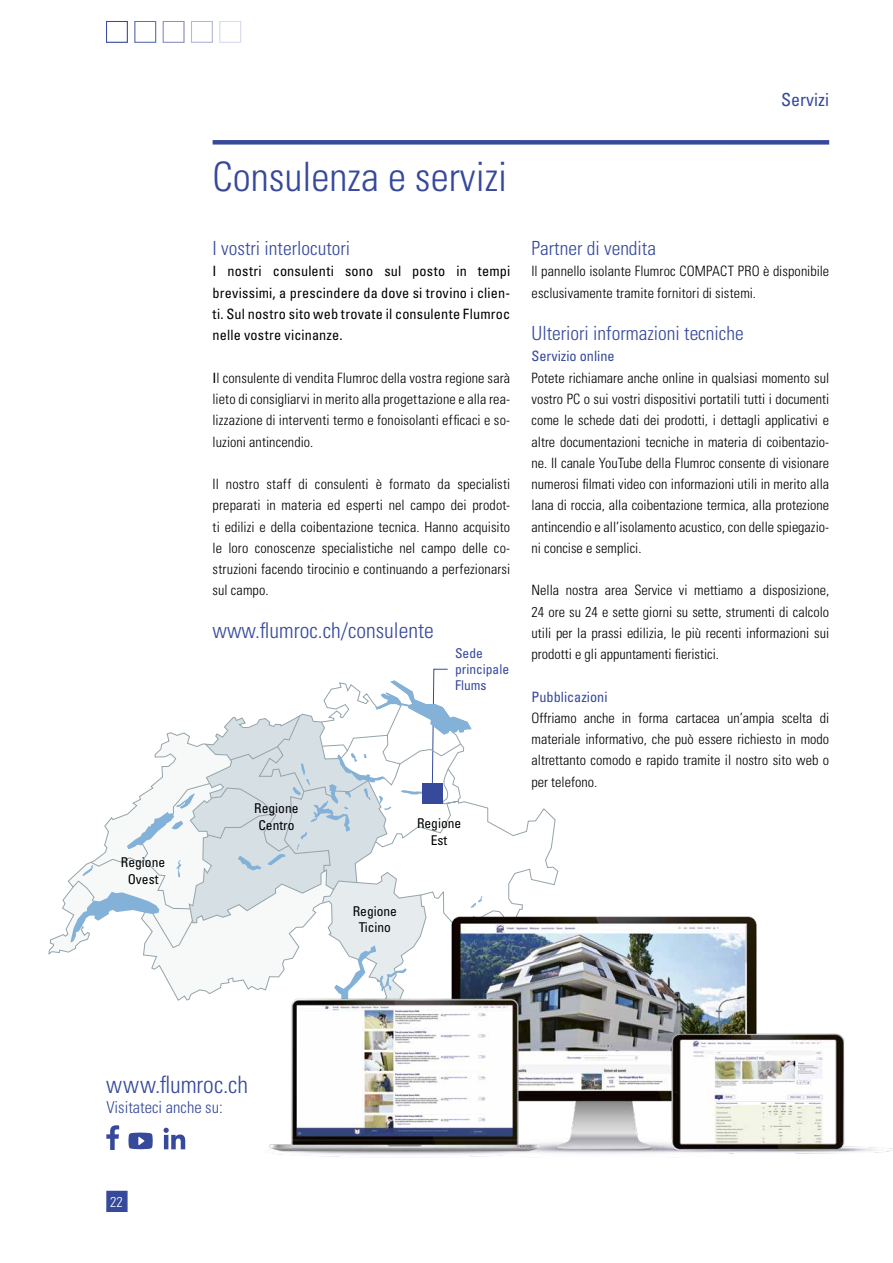
<style>
.page{position:relative;width:893px;height:1263px;background:#fff}
.page>*{position:absolute;margin:0;border:0;box-sizing:border-box;transform-origin:0 0}
.t1{font:300 condensed 40.5px "Univers LT Std";color:#36499b}
.t2{font:300 condensed 24px "Univers LT Std";letter-spacing:.005em;color:#36499b}
.t3{font:300 condensed 21.75px "Univers LT Std";color:#36499b}
.t4{font:300 condensed 19.5px "Univers LT Std";color:#36499b}
.t5{font:condensed 18px "Univers LT Std";color:#36499b}
.t6{font:300 condensed 16.5px "Univers LT Std";color:#36499b}
.t7{font:300 condensed 14.25px/21.3px "Univers LT Std";color:#000;text-align:justify}
.t8{font:condensed 14.25px/21.3px "Univers LT Std";letter-spacing:.01em;color:#000;text-align:justify}
.t9{font:condensed 14.25px "Univers LT Std";color:#36499b}
.t10{font:300 condensed 14.25px "Univers LT Std";color:#fff}
.t11{font:condensed 13.5px/16.2px "Univers LT Std";color:#000;text-align:center}
.t12{font:condensed 13.5px/16.2px "Univers LT Std";color:#36499b}
.s1{font-weight:400}
</style>
<div class="page">
<div style="left:106px;top:1191px;width:22px;height:21px;background:#36499b;border:2px solid #36499b"></div>
<div style="left:220px;top:21px;width:21px;height:22px;border:1px solid #d7dbeb"></div>
<div style="left:191px;top:21px;width:22px;height:22px;border:1px solid #afb6d7"></div>
<div style="left:163px;top:21px;width:21px;height:22px;border:1px solid #8792c3"></div>
<div style="left:135px;top:21px;width:21px;height:22px;border:1px solid #5e6eaf"></div>
<div style="left:106px;top:21px;width:22px;height:22px;border:1px solid #36499b"></div>
<div style="left:213px;top:140px;width:616px;height:5px;background:#36499b"></div>
<svg style="left:49px;top:806px;width:509px;height:149px"></svg>
<svg style="left:71px;top:669px;width:412px;height:332px"></svg>
<div style="left:422px;top:783px;width:20px;height:21px;background:#36499b"></div>
<svg style="left:128px;top:1132px;width:25px;height:17px"></svg>
<svg style="left:164px;top:1128px;width:21px;height:21px"></svg>
<svg style="left:106px;top:1125px;width:13px;height:25px"></svg>
<img style="left:258px;top:906px;width:635px;height:251px">
<p class="t11" style="left:121px;top:854px;width:46px">Regione<br>Ovest</p>
<p class="t5" style="left:781px;top:88px;width:49px">Servizi</p>
<h1 class="t1" style="left:213px;top:153px;width:296px">Consulenza e servizi</h1>
<h3 class="t4" style="left:213px;top:237px;width:139px">I vostri interlocutori</h3>
<p class="t8" style="left:213px;top:260px;width:299px">I nostri consulenti sono sul posto in tempi brevissimi, a prescindere da dove si trovino i clien&shy;ti. Sul nostro sito web trovate il consulente Flumroc nelle vostre vicinanze.</p>
<p class="t7" style="left:213px;top:367px;width:299px"><span class="s1">I</span>l consulente di vendita Flumroc della vostra regione sarà lieto di consigliarvi in merito alla progettazione e alla rea&shy;lizzazione di interventi termo e fonoisolanti efficaci e so&shy;luzioni antincendio.</p>
<p class="t7" style="left:213px;top:473px;width:299px">Il nostro staff di consulenti è formato da specialisti preparati in materia ed esperti nel campo dei prodot&shy;ti edilizi e della coibentazione tecnica. Hanno acquisito le loro conoscenze specialistiche nel campo delle co&shy;struzioni facendo tirocinio e continuando a perfezionarsi sul campo.</p>
<h3 class="t3" style="left:213px;top:617px;width:223px">www.flumroc.ch/consulente</h3>
<p class="t11" style="left:254px;top:800px;width:46px">Regione<br>Centro</p>
<p class="t12" style="left:455px;top:645px;width:55px">Sede principale<br>Flums</p>
<p class="t11" style="left:417px;top:815px;width:46px">Regione<br>Est</p>
<h3 class="t4" style="left:531px;top:237px;width:126px">Partner di vendita</h3>
<p class="t7" style="left:531px;top:261px;width:299px">Il pannello isolante Flumroc COMPACT PRO è disponibile esclusivamente tramite fornitori di sistemi.</p>
<h3 class="t4" style="left:531px;top:322px;width:214px">Ulteriori informazioni tecniche</h3>
<p class="t9" style="left:531px;top:347px;width:85px">Servizio online</p>
<p class="t7" style="left:531px;top:367px;width:299px">Potete richiamare anche online in qualsiasi momento sul vostro PC o sui vostri dispositivi portatili tutti i documenti come le schede dati dei prodotti, i dettagli applicativi e altre documentazioni tecniche in materia di coibentazio&shy;ne. Il canale YouTube della Flumroc consente di visionare numerosi filmati video con informazioni utili in merito alla lana di roccia, alla coibentazione termica, alla protezione antincendio e all’isolamento acustico, con delle spiegazio&shy;ni concise e semplici.</p>
<p class="t7" style="left:531px;top:580px;width:299px">Nella nostra area Service vi mettiamo a disposizione, 24 ore su 24 e sette giorni su sette, strumenti di calcolo utili per la prassi edilizia, le più recenti informazioni sui prodotti e gli appuntamenti fieristici.</p>
<p class="t9" style="left:531px;top:688px;width:77px">Pubblicazioni</p>
<p class="t7" style="left:531px;top:707px;width:299px">Offriamo anche in forma cartacea un’ampia scelta di materiale informativo, che può essere richiesto in modo altrettanto comodo e rapido tramite il nostro sito web o per telefono.</p>
<p class="t11" style="left:353px;top:903px;width:46px">Regione<br>Ticino</p>
<h2 class="t2" style="left:106px;top:1070px;width:143px">www.flumroc.ch</h2>
<p class="t6" style="left:106px;top:1098px;width:118px">Visitateci anche su:</p>
<p class="t10" style="left:110px;top:1193px;width:14px">22</p>
</div>
